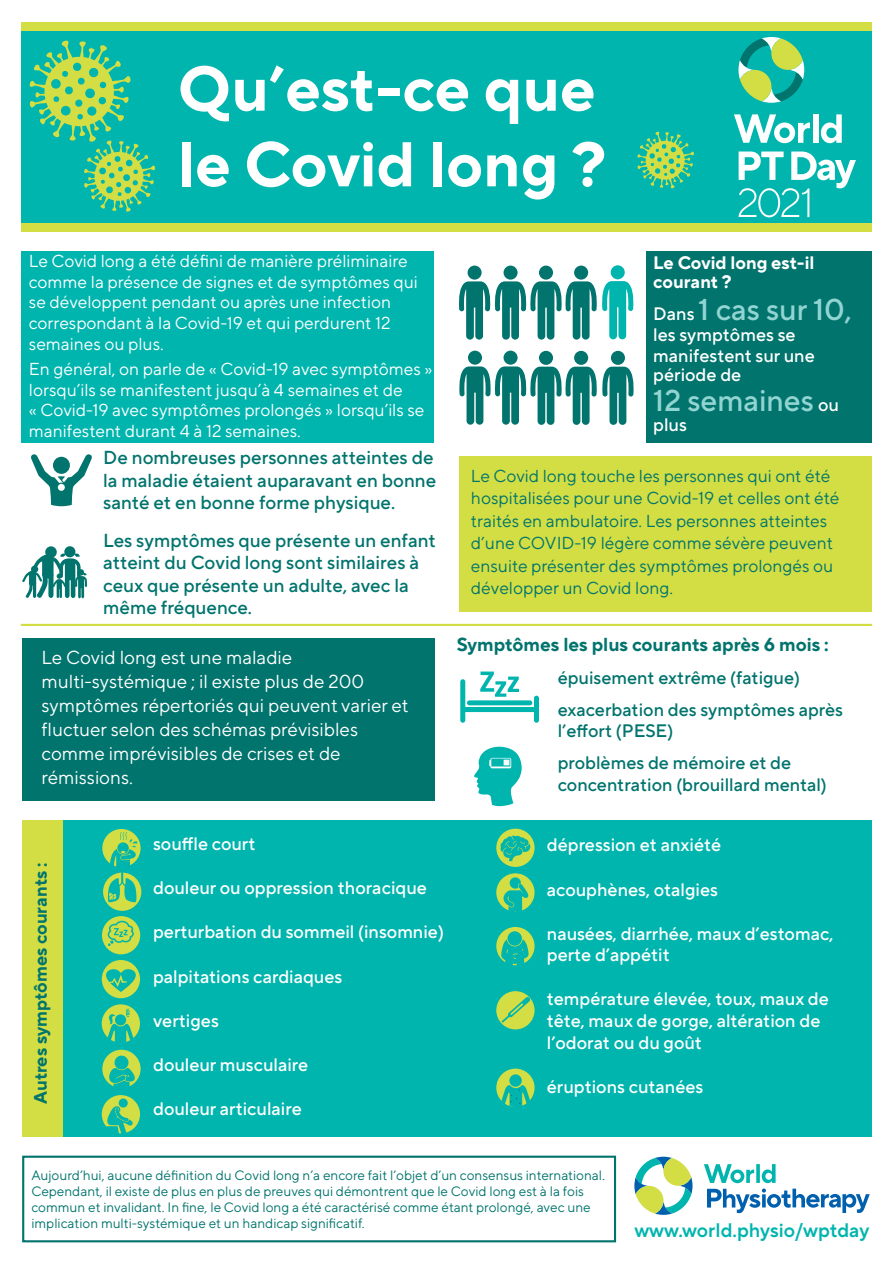
<style>
.page{position:relative;width:893px;height:1263px;background:#fff}
.page>*{position:absolute;margin:0;border:0;box-sizing:border-box;transform-origin:0 0}
.t1{font:700 63px/75.6px "TT Norms Pro";color:#fff}
.t2{font:500 30px "TT Norms Pro";color:#92d4d1}
.t3{font:600 19.5px "TT Norms Pro";color:#00b5ae}
.t4{font:500 18.75px/22.5px "TT Norms Pro";color:#00746d}
.t5{font:18.75px/24px "TT Norms Pro";color:#fff}
.t6{font:700 18.75px "TT Norms Pro";color:#00746d}
.t7{font:500 18px/21.6px "TT Norms Pro";color:#fff}
.t8{font:500 18px/32.1px "TT Norms Pro";color:#00746d}
.t9{font:700 18px/19.5px "TT Norms Pro";color:#fff}
.t10{font:700 18px "TT Norms Pro";color:#00746d}
.t11{font:17.25px/20.7px "TT Norms Pro";color:#fff}
.t12{font:17.25px/22.5px "TT Norms Pro";color:#00746d}
.t13{font:13.5px/16.2px "TT Norms Pro";color:#00746d}
.s1{font-size:18px;color:#fff}
</style>
<div class="page">
<div style="left:646px;top:251px;width:225px;height:191px;background:#00746d"></div>
<div style="left:22px;top:638px;width:413px;height:162px;background:#00746d"></div>
<hr style="left:21px;top:624px;width:851px;height:2px;background:#d2de43">
<div style="left:21px;top:251px;width:413px;height:191px;background:#00b5ae"></div>
<div style="left:459px;top:456px;width:413px;height:155px;background:#d2de43"></div>
<svg style="left:31px;top:454px;width:61px;height:52px"></svg>
<svg style="left:22px;top:546px;width:65px;height:52px"></svg>
<div style="left:21px;top:24px;width:851px;height:199px;background:#00b5ae"></div>
<div style="left:21px;top:223px;width:851px;height:9px;background:#d2de43"></div>
<div style="left:21px;top:22px;width:851px;height:9px;background:#d2de43"></div>
<svg style="left:738px;top:37px;width:66px;height:66px"></svg>
<svg style="left:734px;top:114px;width:76px;height:29px"></svg>
<div style="left:813px;top:114px;width:6px;height:29px;background:#fff"></div>
<svg style="left:821px;top:114px;width:21px;height:29px"></svg>
<svg style="left:739px;top:152px;width:117px;height:65px"></svg>
<svg style="left:704px;top:1164px;width:166px;height:49px"></svg>
<svg style="left:634px;top:1157px;width:58px;height:58px"></svg>
<div style="left:22px;top:1155px;width:594px;height:87px;border:2px solid #00746d"></div>
<svg style="left:460px;top:671px;width:79px;height:52px"></svg>
<svg style="left:474px;top:747px;width:48px;height:59px"></svg>
<div style="left:59px;top:820px;width:813px;height:316px;background:#00b5ae"></div>
<div style="left:22px;top:820px;width:41px;height:316px;background:#d2de43"></div>
<div style="left:102px;top:829px;width:39px;height:38px;background:#d2de43;border-radius:50%"></div>
<div style="left:103px;top:872px;width:38px;height:39px;background:#d2de43;border-radius:50%"></div>
<svg style="left:107px;top:832px;width:32px;height:70px"></svg>
<div style="left:102px;top:916px;width:38px;height:38px;background:#d2de43;border-radius:50%"></div>
<svg style="left:108px;top:921px;width:26px;height:25px"></svg>
<div style="left:102px;top:960px;width:38px;height:38px;background:#d2de43;border-radius:50%"></div>
<div style="left:611px;top:265px;width:14px;height:14px;background:#00b5ae;border-radius:50%"></div>
<div style="left:468px;top:351px;width:14px;height:14px;background:#00746d;border-radius:50%"></div>
<div style="left:503px;top:351px;width:15px;height:14px;background:#00746d;border-radius:50%"></div>
<div style="left:539px;top:351px;width:14px;height:14px;background:#00746d;border-radius:50%"></div>
<div style="left:574px;top:351px;width:14px;height:14px;background:#00746d;border-radius:50%"></div>
<div style="left:468px;top:266px;width:14px;height:14px;background:#00746d;border-radius:50%"></div>
<div style="left:503px;top:266px;width:15px;height:14px;background:#00746d;border-radius:50%"></div>
<svg style="left:459px;top:366px;width:175px;height:59px"></svg>
<div style="left:611px;top:351px;width:14px;height:14px;background:#00746d;border-radius:50%"></div>
<div style="left:539px;top:266px;width:14px;height:14px;background:#00746d;border-radius:50%"></div>
<svg style="left:459px;top:281px;width:175px;height:59px"></svg>
<div style="left:574px;top:266px;width:14px;height:14px;background:#00746d;border-radius:50%"></div>
<svg style="left:106px;top:969px;width:30px;height:23px"></svg>
<div style="left:102px;top:1004px;width:38px;height:39px;background:#d2de43;border-radius:50%"></div>
<div style="left:102px;top:1050px;width:39px;height:38px;background:#d2de43;border-radius:50%"></div>
<div style="left:496px;top:829px;width:39px;height:38px;background:#d2de43;border-radius:50%"></div>
<svg style="left:501px;top:836px;width:29px;height:25px"></svg>
<svg style="left:496px;top:873px;width:39px;height:38px"></svg>
<div style="left:496px;top:991px;width:39px;height:38px;background:#d2de43;border-radius:50%"></div>
<div style="left:496px;top:1068px;width:39px;height:39px;background:#d2de43;border-radius:50%"></div>
<svg style="left:502px;top:997px;width:28px;height:26px"></svg>
<div style="left:509px;top:1074px;width:13px;height:13px;background:#00b5ae;border-radius:50%"></div>
<svg style="left:500px;top:1085px;width:31px;height:22px"></svg>
<div style="left:496px;top:927px;width:39px;height:38px;background:#d2de43;border-radius:50%"></div>
<svg style="left:501px;top:877px;width:28px;height:89px"></svg>
<svg style="left:29px;top:40px;width:127px;height:172px"></svg>
<svg style="left:637px;top:131px;width:57px;height:58px"></svg>
<div style="left:102px;top:1095px;width:38px;height:38px;background:#d2de43;border-radius:50%"></div>
<svg style="left:105px;top:1008px;width:30px;height:126px"></svg>
<h1 class="t1" style="left:178px;top:46px;width:430px">Qu’est-ce que le Covid long ?</h1>
<p class="t11" style="left:29px;top:249px;width:390px">Le Covid long a été défini de manière préliminaire comme la présence de signes et de symptômes qui se développent pendant ou après une infection correspondant à la Covid-19 et qui perdurent 12 semaines ou plus.</p>
<p class="t11" style="left:29px;top:357px;width:405px">En général, on parle de « Covid-19 avec symptômes » lorsqu’ils se manifestent jusqu’à 4 semaines et de<br>« Covid-19 avec symptômes prolongés » lorsqu’ils se manifestent durant 4 à 12 semaines.</p>
<p class="t4" style="left:103px;top:445px;width:335px">De nombreuses personnes atteintes de la maladie étaient auparavant en bonne santé et en bonne forme physique.</p>
<p class="t4" style="left:103px;top:527px;width:334px">Les symptômes que présente un enfant atteint du Covid long sont similaires à ceux que présente un adulte, avec la même fréquence.</p>
<p class="t5" style="left:42px;top:644px;width:369px">Le Covid long est une maladie multi-systémique ; il existe plus de 200 symptômes répertoriés qui peuvent varier et fluctuer selon des schémas prévisibles comme imprévisibles de crises et de rémissions.</p>
<p class="t9" style="left:653px;top:251px;width:163px">Le Covid long est-il courant ?</p>
<h2 class="t2" style="left:653px;top:287px;width:200px"><span class="s1">Dans</span> 1 cas sur 10,</h2>
<p class="t7" style="left:653px;top:323px;width:163px;line-height:20.2px">les symptômes se manifestent sur une période de</p>
<h2 class="t2" style="left:653px;top:379px;width:187px">12 semaines <span class="s1">ou</span></h2>
<p class="t7" style="left:653px;top:412px;width:35px">plus</p>
<p class="t12" style="left:471px;top:463px;width:370px">Le Covid long touche les personnes qui ont été hospitalisées pour une Covid-19 et celles ont été traités en ambulatoire. Les personnes atteintes d’une COVID-19 légère comme sévère peuvent ensuite présenter des symptômes prolongés ou développer un Covid long.</p>
<p class="t6" style="left:457px;top:631px;width:373px">Symptômes les plus courants après 6 mois :</p>
<p class="t8" style="left:558px;top:660px;width:287px">épuisement extrême (fatigue) exacerbation des symptômes après</p>
<p class="t8" style="left:558px;top:714px;width:235px">l’effort (PESE)<br>problèmes de mémoire et de</p>
<p class="t8" style="left:558px;top:767px;width:271px">concentration (brouillard mental)</p>
<p class="t10" style="left:27px;top:1104px;width:242px;rotate:-90deg">Autres symptômes courants :</p>
<p class="t7" style="left:153px;top:832px;width:104px">souffle court</p>
<p class="t7" style="left:153px;top:876px;width:275px">douleur ou oppression thoracique</p>
<p class="t7" style="left:153px;top:920px;width:292px">perturbation du sommeil (insomnie)</p>
<p class="t7" style="left:153px;top:964px;width:191px">palpitations cardiaques</p>
<p class="t7" style="left:153px;top:1008px;width:67px">vertiges</p>
<p class="t7" style="left:153px;top:1052px;width:157px">douleur musculaire</p>
<p class="t7" style="left:153px;top:1096px;width:150px">douleur articulaire</p>
<p class="t7" style="left:547px;top:833px;width:176px">dépression et anxiété</p>
<p class="t7" style="left:547px;top:877px;width:172px">acouphènes, otalgies</p>
<p class="t7" style="left:547px;top:921px;width:288px">nausées, diarrhée, maux d’estomac, perte d’appétit</p>
<p class="t7" style="left:547px;top:987px;width:283px">température élevée, toux, maux de tête, maux de gorge, altération de l’odorat ou du goût</p>
<p class="t7" style="left:547px;top:1074px;width:158px">éruptions cutanées</p>
<p class="t13" style="left:31px;top:1166px;width:575px">Aujourd’hui, aucune définition du Covid long n’a encore fait l’objet d’un consensus international.<br>Cependant, il existe de plus en plus de preuves qui démontrent que le Covid long est à la fois commun et invalidant. In fine, le Covid long a été caractérisé comme étant prolongé, avec une implication multi-systémique et un handicap significatif.</p>
<p class="t3" style="left:634px;top:1216px;width:236px">www.world.physio/wptday</p>
</div>
